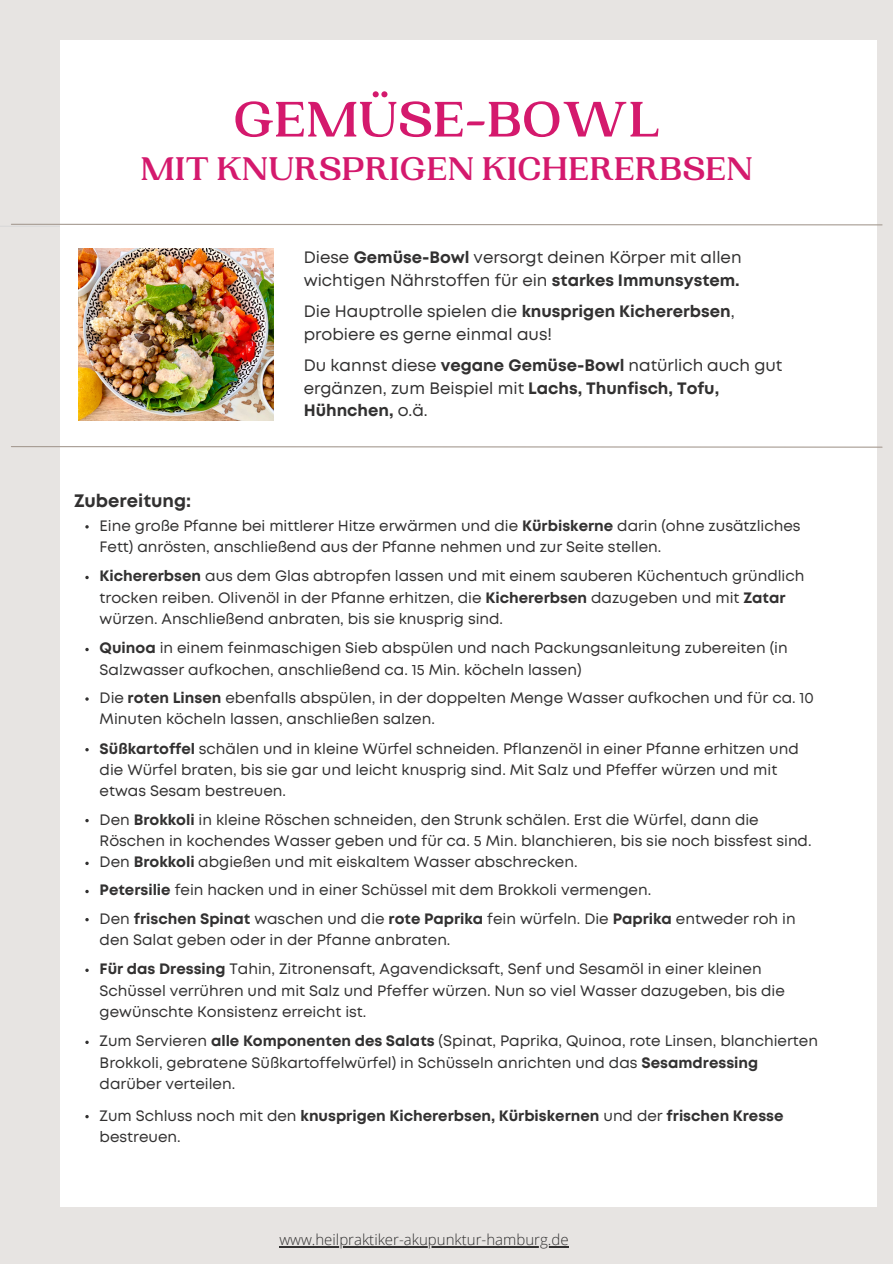
<style>
.page{position:relative;width:893px;height:1264px;background:#fff}
.page>*{position:absolute;margin:0;border:0;box-sizing:border-box;transform-origin:0 0}
.t1{font:700 52.5px "PP Woodland";color:#d4196d}
.t2{font:700 34.5px "PP Woodland";color:#d4196d}
.t3{font:700 18px "Mont";color:#323131}
.t4{font:16.5px/22.5px "Mont";color:#323131}
.t5{font:15px/21.3px "Mont";color:#323131}
.t6{font:700 15px/21.3px "Mont";color:#323131}
.t7{font:300 15px "Open Sans";color:#323131}
.s1{font-weight:700}
.s2{font-weight:400}
</style>
<div class="page">
<div style="left:0;top:0;width:892px;height:1263px;background:#e7e4e2"></div>
<hr style="left:0;top:226px;width:875px;height:1px;background:#d9d9d9">
<div style="left:60px;top:40px;width:816px;height:1166px;background:#fff"></div>
<svg style="left:11px;top:223px;width:872px;height:3px"></svg>
<img style="left:79px;top:249px;width:194px;height:172px">
<svg style="left:11px;top:445px;width:872px;height:3px"></svg>
<hr style="left:279px;top:1246px;width:289px;height:1px;background:#323131">
<svg style="left:85px;top:525px;width:4px;height:3px"></svg>
<svg style="left:85px;top:576px;width:4px;height:3px"></svg>
<svg style="left:85px;top:648px;width:4px;height:3px"></svg>
<svg style="left:85px;top:748px;width:4px;height:3px"></svg>
<svg style="left:85px;top:819px;width:4px;height:3px"></svg>
<svg style="left:85px;top:861px;width:4px;height:4px"></svg>
<svg style="left:85px;top:889px;width:4px;height:4px"></svg>
<svg style="left:85px;top:918px;width:4px;height:3px"></svg>
<svg style="left:85px;top:968px;width:4px;height:4px"></svg>
<svg style="left:85px;top:1040px;width:4px;height:4px"></svg>
<svg style="left:85px;top:1115px;width:4px;height:3px"></svg>
<h3 class="t1" style="left:233px;top:89px;width:428px">GEMÜSE-BOWL</h3>
<h3 class="t2" style="left:140px;top:149px;width:614px">MIT KNURSPRIGEN KICHERERBSEN</h3>
<h3 class="t4" style="left:304px;top:247px;width:439px">Diese <span class="s1">Gemüse-Bowl</span> versorgt deinen Körper mit allen wichtigen Nährstoffen für ein <span class="s1">starkes Immunsystem.</span></h3>
<h3 class="t4" style="left:304px;top:301px;width:432px">Die Hauptrolle spielen die <span class="s1">knusprigen Kichererbsen</span>, probiere es gerne einmal aus!</h3>
<h2 class="t4" style="left:304px;top:355px;width:480px">Du kannst diese <span class="s1">vegane Gemüse-Bowl</span> natürlich auch gut ergänzen, zum Beispiel mit <span class="s1">Lachs, Thunfisch, Tofu,<br>Hühnchen,</span> o.ä.</h2>
<p class="t3" style="left:74px;top:494px;width:119px">Zubereitung:</p>
<p class="t5" style="left:100px;top:516px;width:702px">Eine große Pfanne bei mittlerer Hitze erwärmen und die <span class="s1">Kürbiskerne</span> darin (ohne zusätzliches<br>Fett) anrösten, anschließend aus der Pfanne nehmen und zur Seite stellen.</p>
<p class="t5" style="left:100px;top:566px;width:706px"><span class="s1">Kichererbsen</span> aus dem Glas abtropfen lassen und mit einem sauberen Küchentuch gründlich trocken reiben. Olivenöl in der Pfanne erhitzen, die <span class="s1">Kichererbsen</span> dazugeben und mit <span class="s1">Zatar </span>würzen. Anschließend anbraten, bis sie knusprig sind.</p>
<p class="t5" style="left:100px;top:638px;width:689px"><span class="s1">Quinoa</span> in einem feinmaschigen Sieb abspülen und nach Packungsanleitung zubereiten (in<br>Salzwasser aufkochen, anschließend ca. 15 Min. köcheln lassen)</p>
<p class="t5" style="left:100px;top:688px;width:715px">Die <span class="s1">roten Linsen</span> ebenfalls abspülen, in der doppelten Menge Wasser aufkochen und für ca. 10<br>Minuten köcheln lassen, anschließen salzen.</p>
<p class="t5" style="left:100px;top:738px;width:700px"><span class="s1">Süßkartoffel</span> schälen und in kleine Würfel schneiden. Pflanzenöl in einer Pfanne erhitzen und die Würfel braten, bis sie gar und leicht knusprig sind. Mit Salz und Pfeffer würzen und mit etwas Sesam bestreuen.</p>
<p class="t5" style="left:100px;top:809px;width:713px">Den <span class="s1">Brokkoli</span> in kleine Röschen schneiden, den Strunk schälen. Erst die Würfel, dann die<br>Röschen in kochendes Wasser geben und für ca. 5 Min. blanchieren, bis sie noch bissfest sind.</p>
<p class="t5" style="left:100px;top:852px;width:479px">Den <span class="s1">Brokkoli</span> abgießen und mit eiskaltem Wasser abschrecken.</p>
<p class="t5" style="left:100px;top:880px;width:553px"><span class="s1">Petersilie</span> fein hacken und in einer Schüssel mit dem Brokkoli vermengen.</p>
<p class="t5" style="left:100px;top:908px;width:697px">Den <span class="s1">frischen Spinat</span> waschen und die <span class="s1">rote Paprika</span> fein würfeln. Die <span class="s1">Paprika</span> entweder roh in den Salat geben oder in der Pfanne anbraten.</p>
<p class="t5" style="left:100px;top:959px;width:686px"><span class="s1">Für das Dressing</span> Tahin, Zitronensaft, Agavendicksaft, Senf und Sesamöl in einer kleinen<br>Schüssel verrühren und mit Salz und Pfeffer würzen. Nun so viel Wasser dazugeben, bis die gewünschte Konsistenz erreicht ist.</p>
<h1 class="t5" style="left:100px;top:1031px;width:719px">Zum Servieren <span class="s1">alle Komponenten des Salats</span> (Spinat, Paprika, Quinoa, rote Linsen, blanchierten<br>Brokkoli, gebratene Süßkartoffelwürfel) in Schüsseln anrichten und das <span class="s1">Sesamdressing </span>darüber verteilen.</h1>
<p class="t6" style="left:100px;top:1105px;width:685px"><span class="s2">Zum Schluss noch mit den</span> knusprigen Kichererbsen, Kürbiskernen <span class="s2">und der</span> frischen Kresse <span class="s2">bestreuen.</span></p>
<p class="t7" style="left:279px;top:1229px;width:291px">www.heilpraktiker-akupunktur-hamburg.de</p>
</div>
